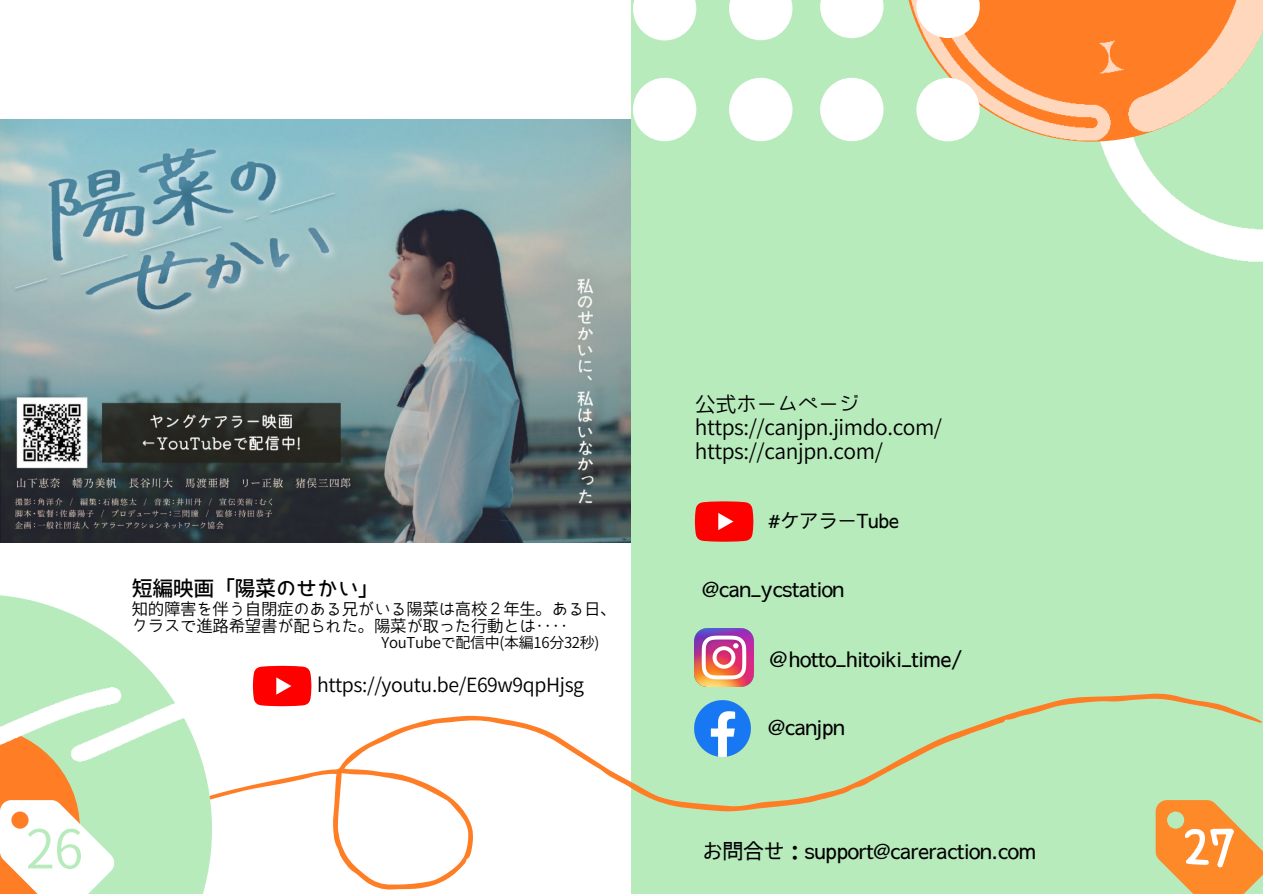
<style>
.page{position:relative;width:1263px;height:894px;background:#fff}
.page>*{position:absolute;margin:0;border:0;box-sizing:border-box;transform-origin:0 0}
.t1{font:53.4px "Hanazome Font";color:#fff}
.t2{font:53.4px "Bokutachino Gothic 2";color:#b7ebbc}
.t3{font:500 21px "Sawarabi Gothic";letter-spacing:-.02em;color:#000}
.t4{font:21px "Bokutachino Gothic 2";letter-spacing:-.02em;color:#000}
.t5{font:700 21px "Bokutachino Gothic 2";letter-spacing:-.02em;color:#000}
.t6{font:19.5px "Bokutachino Gothic 2";letter-spacing:-.02em;color:#000}
.t7{font:500 19.5px "Sawarabi Gothic";letter-spacing:-.02em;color:#000}
.t8{font:16.5px/16.8px "Bokutachino Gothic 2";letter-spacing:-.02em;color:#000}
.t9{font:15px "Bokutachino Gothic 2";letter-spacing:-.02em;color:#000}
</style>
<div class="page">
<div style="left:631px;top:0;width:631px;height:893px;background:#b7ebbc"></div>
<svg style="left:282px;top:643px;width:981px;height:247px"></svg>
<svg style="left:1156px;top:799px;width:107px;height:94px"></svg>
<img style="left:1092px;top:141px;width:171px;height:121px">
<svg style="left:633px;top:0;width:251px;height:141px"></svg>
<img style="left:908px;top:0;width:355px;height:141px">
<svg style="left:114px;top:638px;width:95px;height:255px;fill:#b7ebbc"></svg>
<img style="left:114px;top:657px;width:168px;height:213px">
<svg style="left:0;top:595px;width:114px;height:298px"></svg>
<img style="left:695px;top:700px;width:55px;height:55px">
<img style="left:695px;top:628px;width:58px;height:58px">
<svg style="left:695px;top:501px;width:58px;height:40px;background:#fb1b18"></svg>
<svg style="left:253px;top:665px;width:58px;height:41px;background:#ff2020"></svg>
<img style="left:0;top:119px;width:631px;height:423px">
<p class="t5" style="left:132px;top:577px;width:249px">短編映画「陽菜のせかい」</p>
<p class="t8" style="left:132px;top:600px;width:486px">知的障害を伴う自閉症のある兄がいる陽菜は高校２年生。ある日、クラスで進路希望書が配られた。陽菜が取った行動とは‥‥</p>
<p class="t9" style="left:382px;top:634px;width:219px">YouTubeで配信中(本編16分32秒)</p>
<p class="t6" style="left:317px;top:675px;width:269px">https://youtu.be/E69w9qpHjsg</p>
<p class="t2" style="left:26px;top:821px;width:59px">26</p>
<p class="t4" style="left:695px;top:393px;width:166px">公式ホームページ</p>
<p class="t4" style="left:695px;top:416px;width:249px">https://canjpn.jimdo.com/</p>
<p class="t4" style="left:695px;top:440px;width:189px">https://canjpn.com/</p>
<p class="t7" style="left:768px;top:511px;width:132px">#ケアラーTube</p>
<p class="t3" style="left:702px;top:579px;width:144px">@can_ycstation</p>
<p class="t3" style="left:768px;top:649px;width:196px">＠hotto_hitoiki_time/</p>
<p class="t3" style="left:768px;top:717px;width:79px">@canjpn</p>
<p class="t3" style="left:702px;top:840px;width:336px">お問合せ：support@careraction.com</p>
<p class="t1" style="left:1183px;top:818px;width:54px">27</p>
</div>
